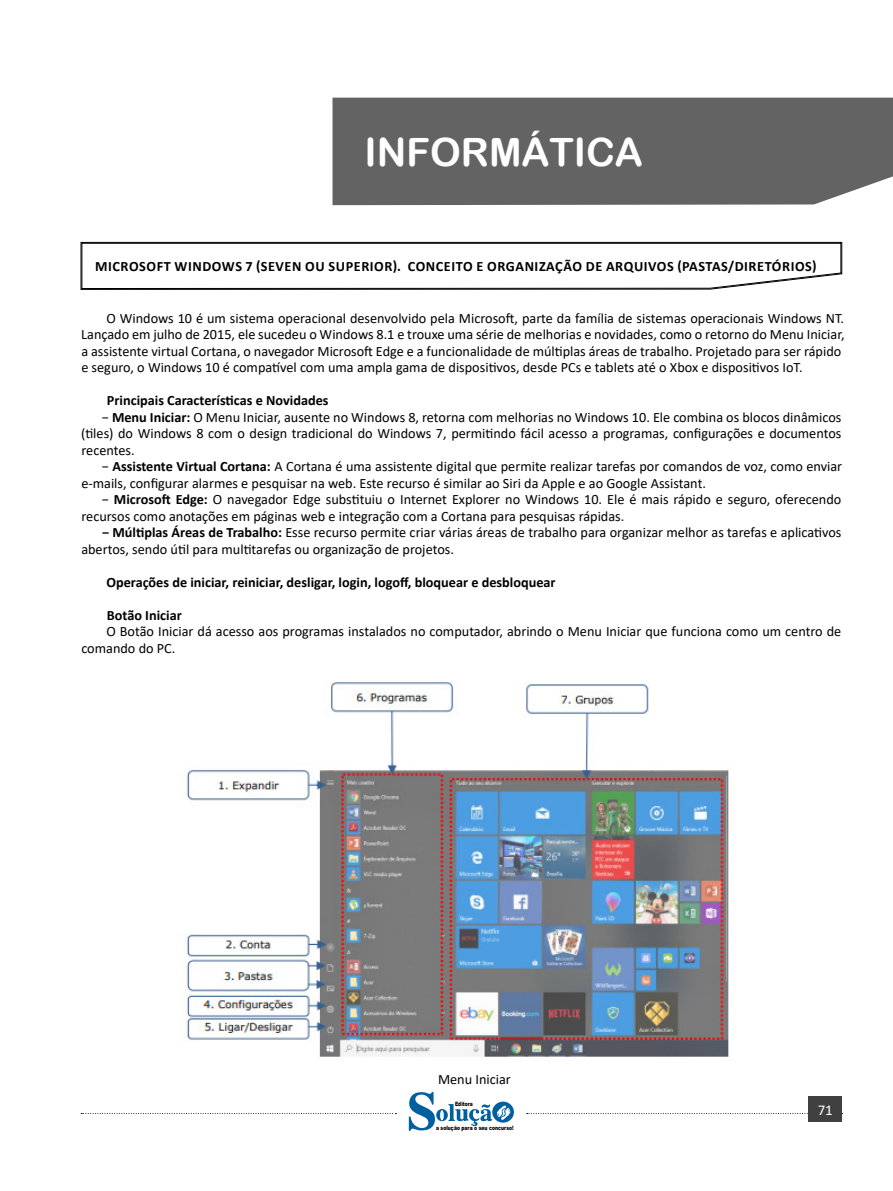
<style>
.page{position:relative;width:893px;height:1191px;background:#fff}
.page>*{position:absolute;margin:0;border:0;box-sizing:border-box;transform-origin:0 0}
.TÍTULO_DE_MATÉRIA{font:39px "Arial Rounded MT Bold";color:#fff}
.t1{font:15px "Calibri";color:#fff}
.t2{font:14.25px/16.5px "Calibri";color:#000}
.CAIXINHAS{font:700 14.25px "Calibri";color:#000}
.CAIXINHAS-2{font:700 14.25px "Calibri";letter-spacing:.04em;color:#000}
.t3{font:900 6px "Arial";color:#000;scale:.76 1}
.s1{font-weight:700}
</style>
<div class="page">
<svg style="left:409px;top:1092px;width:105px;height:39px"></svg>
<div style="left:332px;top:98px;width:561px;height:107px;background:#646363"></div>
<svg style="left:527px;top:1113px;width:316px;height:1px"></svg>
<svg style="left:81px;top:1113px;width:315px;height:1px"></svg>
<div style="left:809px;top:1096px;width:33px;height:26px;background:#404040"></div>
<svg style="left:81px;top:242px;width:761px;height:48px"></svg>
<img style="left:186px;top:681px;width:543px;height:376px">
<p class="TÍTULO_DE_MATÉRIA" style="left:365px;top:129px;width:280px">INFORMÁTICA</p>
<p class="CAIXINHAS-2" style="left:95px;top:256px;width:723px">MICROSOFT WINDOWS 7 (SEVEN OU SUPERIOR). CONCEITO E ORGANIZAÇÃO DE ARQUIVOS (PASTAS/DIRETÓRIOS)</p>
<p class="t2" style="left:81px;top:309px;width:765px;text-indent:25px">O Windows 10 é um sistema operacional desenvolvido pela Microsoft, parte da família de sistemas operacionais Windows NT.<br>Lançado em julho de 2015, ele sucedeu o Windows 8.1 e trouxe uma série de melhorias e novidades, como o retorno do Menu Iniciar, a assistente virtual Cortana, o navegador Microsoft Edge e a funcionalidade de múltiplas áreas de trabalho. Projetado para ser rápido e seguro, o Windows 10 é compatível com uma ampla gama de dispositivos, desde PCs e tablets até o Xbox e dispositivos IoT.</p>
<p class="CAIXINHAS" style="left:107px;top:390px;width:223px">Principais Características e Novidades</p>
<p class="t2" style="left:81px;top:408px;width:762px;text-align:justify;text-indent:21px">− <span class="s1">Menu Iniciar:</span> O Menu Iniciar, ausente no Windows 8, retorna com melhorias no Windows 10. Ele combina os blocos dinâmicos (tiles) do Windows 8 com o design tradicional do Windows 7, permitindo fácil acesso a programas, configurações e documentos recentes.</p>
<p class="t2" style="left:81px;top:458px;width:762px;text-indent:21px">− <span class="s1">Assistente Virtual Cortana:</span> A Cortana é uma assistente digital que permite realizar tarefas por comandos de voz, como enviar e-mails, configurar alarmes e pesquisar na web. Este recurso é similar ao Siri da Apple e ao Google Assistant.</p>
<p class="t2" style="left:82px;top:491px;width:761px;text-indent:20px">− <span class="s1">Microsoft Edge:</span> O navegador Edge substituiu o Internet Explorer no Windows 10. Ele é mais rápido e seguro, oferecendo recursos como anotações em páginas web e integração com a Cortana para pesquisas rápidas.</p>
<p class="t2" style="left:81px;top:524px;width:762px;text-indent:21px"><span class="s1">− Múltiplas Áreas de Trabalho:</span> Esse recurso permite criar várias áreas de trabalho para organizar melhor as tarefas e aplicativos abertos, sendo útil para multitarefas ou organização de projetos.</p>
<p class="CAIXINHAS" style="left:107px;top:572px;width:451px">Operações de iniciar, reiniciar, desligar, login, logoff, bloquear e desbloquear</p>
<p class="CAIXINHAS" style="left:107px;top:605px;width:76px">Botão Iniciar</p>
<p class="t2" style="left:81px;top:623px;width:761px;text-indent:25px">O Botão Iniciar dá acesso aos programas instalados no computador, abrindo o Menu Iniciar que funciona como um centro de comando do PC.</p>
<p class="t2" style="left:438px;top:1070px;width:74px">Menu Iniciar</p>
<p class="t3" style="left:455px;top:1099px;width:25px">Editora</p>
<p class="t3" style="left:436px;top:1123px;width:103px">a solução para o seu concurso!</p>
<p class="t1" style="left:818px;top:1099px;width:16px">71</p>
</div>
